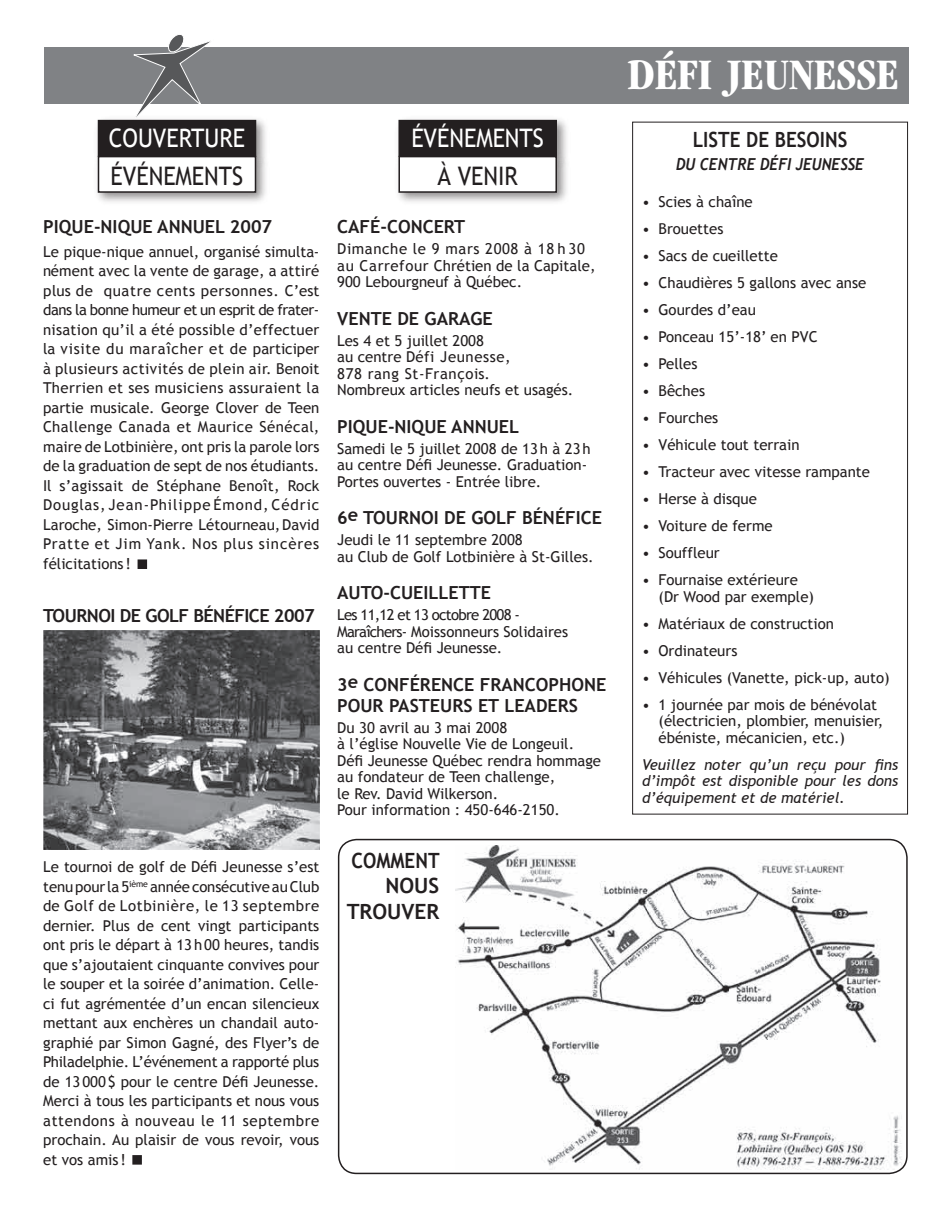
<style>
.page{position:relative;width:951px;height:1221px;background:#fff}
.page>*{position:absolute;margin:0;border:0;box-sizing:border-box;transform-origin:0 0}
.t1{font:700 condensed 45px "Garamond";color:#fff}
.t2{font:25.5px "Trebuchet MS";color:#fff;scale:.9 1}
.t3{font:25.5px "Trebuchet MS";color:#231f20;scale:.9 1}
.t4{font:700 21px/25.8px "Trebuchet MS";color:#231f20;text-align:right;scale:.9 1}
.t5{font:700 18px/21px "Trebuchet MS";color:#231f20}
.t6{font:700 18px "Trebuchet MS";letter-spacing:-.03em;color:#231f20}
.t7{font:italic 700 16.5px "Trebuchet";color:#231f20;scale:.9 1}
.t8{font:15px/19.5px "Trebuchet MS";color:#231f20}
.t9{font:italic 15px/16.5px "Trebuchet MS";color:#231f20;text-align:justify}
</style>
<div class="page">
<div style="left:45px;top:47px;width:864px;height:57px;background:#808285"></div>
<svg style="left:133px;top:35px;width:77px;height:80px"></svg>
<div style="left:92px;top:115px;width:179px;height:56px;background:#231f20;opacity:.5"></div>
<div style="left:98px;top:121px;width:157px;height:35px;background:#231f20"></div>
<div style="left:98px;top:120px;width:158px;height:37px;border:1px solid #231f20"></div>
<div style="left:137px;top:559px;width:10px;height:10px;background:#231f20"></div>
<div style="left:132px;top:1155px;width:10px;height:9px;background:#231f20"></div>
<div style="left:92px;top:150px;width:179px;height:57px;background:#231f20;opacity:.5"></div>
<div style="left:98px;top:157px;width:157px;height:35px;background:#fff"></div>
<div style="left:98px;top:156px;width:158px;height:37px;border:1px solid #231f20"></div>
<div style="left:393px;top:115px;width:178px;height:56px;background:#231f20;opacity:.5"></div>
<div style="left:399px;top:121px;width:157px;height:35px;background:#231f20"></div>
<div style="left:398px;top:120px;width:159px;height:37px;border:1px solid #231f20"></div>
<div style="left:393px;top:150px;width:178px;height:57px;background:#231f20;opacity:.5"></div>
<div style="left:399px;top:157px;width:157px;height:35px;background:#fff"></div>
<div style="left:398px;top:156px;width:159px;height:37px;border:1px solid #231f20"></div>
<svg style="left:337px;top:838px;width:571px;height:335px"></svg>
<div style="left:632px;top:122px;width:275px;height:692px;border:1px solid #231f20"></div>
<img style="left:43px;top:630px;width:277px;height:220px">
<h2 class="t2" style="left:109px;top:123px;width:153px">COUVERTURE</h2>
<h2 class="t3" style="left:111px;top:160px;width:149px">ÉVÉNEMENTS</h2>
<p class="t5" style="left:43px;top:216px;width:230px">PIQUE-NIQUE ANNUEL 2007</p>
<p class="t8" style="left:43px;top:242px;width:278px;text-align:justify">Le pique-nique annuel, organisé simulta&shy;nément avec la vente de garage, a attiré plus de quatre cents personnes. C’est dans la bonne humeur et un esprit de frater&shy;nisation qu’il a été possible d’effectuer la visite du maraîcher et de participer à plusieurs activités de plein air. Benoit Therrien et ses musiciens assuraient la partie musicale. George Clover de Teen Challenge Canada et Maurice Sénécal, maire de Lotbinière, ont pris la parole lors de la graduation de sept de nos étudiants.<br>Il s’agissait de Stéphane Benoît, Rock Douglas, Jean-Philippe Émond, Cédric Laroche, Simon-Pierre Létourneau, David Pratte et Jim Yank. Nos plus sincères félicitations !</p>
<p class="t6" style="left:43px;top:604px;width:273px">TOURNOI DE GOLF BÉNÉFICE 2007</p>
<p class="t8" style="left:43px;top:857px;width:278px;text-align:justify">Le tournoi de golf de Défi Jeunesse s’est tenu pour la 5<sup>ième</sup> année consécutive au Club de Golf de Lotbinière, le 13 septembre dernier. Plus de cent vingt participants ont pris le départ à 13 h 00 heures, tandis que s’ajoutaient cinquante convives pour le souper et la soirée d’animation. Celle&shy;ci fut agrémentée d’un encan silencieux mettant aux enchères un chandail auto&shy;graphié par Simon Gagné, des Flyer’s de Philadelphie. L’événement a rapporté plus de 13 000 $ pour le centre Défi Jeunesse.<br>Merci à tous les participants et nous vous attendons à nouveau le 11 septembre prochain. Au plaisir de vous revoir, vous et vos amis !</p>
<h2 class="t2" style="left:411px;top:123px;width:149px">ÉVÉNEMENTS</h2>
<h2 class="t3" style="left:437px;top:160px;width:91px">À VENIR</h2>
<p class="t5" style="left:337px;top:216px;width:129px">CAFÉ-CONCERT</p>
<p class="t8" style="left:337px;top:241px;width:260px;line-height:16.5px">Dimanche le 9 mars 2008 à 18 h 30 au Carrefour Chrétien de la Capitale,<br>900 Lebourgneuf à Québec.</p>
<p class="t5" style="left:337px;top:308px;width:157px">VENTE DE GARAGE</p>
<p class="t8" style="left:337px;top:332px;width:237px;line-height:16.5px">Les 4 et 5 juillet 2008<br>au centre Défi Jeunesse,<br>878 rang St-François.<br>Nombreux articles neufs et usagés.</p>
<p class="t5" style="left:337px;top:416px;width:183px">PIQUE-NIQUE ANNUEL</p>
<p class="t8" style="left:337px;top:440px;width:255px;line-height:16.5px">Samedi le 5 juillet 2008 de 13 h à 23 h au centre Défi Jeunesse. Graduation-<br>Portes ouvertes - Entrée libre.</p>
<p class="t5" style="left:337px;top:507px;width:266px">6e TOURNOI DE GOLF BÉNÉFICE</p>
<p class="t8" style="left:337px;top:532px;width:258px;line-height:16.5px">Jeudi le 11 septembre 2008<br>au Club de Golf Lotbinière à St-Gilles.</p>
<p class="t5" style="left:337px;top:582px;width:155px">AUTO-CUEILLETTE</p>
<p class="t8" style="left:337px;top:607px;width:232px;line-height:16.5px">Les 11,12 et 13 octobre 2008 -<br>Maraîchers- Moissonneurs Solidaires au centre Défi Jeunesse.</p>
<p class="t5" style="left:337px;top:674px;width:270px">3e CONFÉRENCE FRANCOPHONE<br>POUR PASTEURS ET LEADERS</p>
<p class="t8" style="left:337px;top:719px;width:265px;line-height:16.5px">Du 30 avril au 3 mai 2008<br>à l’église Nouvelle Vie de Longeuil.<br>Défi Jeunesse Québec rendra hommage au fondateur de Teen challenge,<br>le Rev. David Wilkerson.<br>Pour information : 450-646-2150.</p>
<h3 class="t4" style="left:347px;top:847px;width:105px">COMMENT<br>NOUS<br>TROUVER</h3>
<h1 class="t1" style="left:627px;top:49px;width:273px">DÉFI JEUNESSE</h1>
<h3 class="t4" style="left:692px;top:127px;width:173px">LISTE DE BESOINS</h3>
<p class="t7" style="left:676px;top:153px;width:210px">DU CENTRE DÉFI JEUNESSE</p>
<p class="t8" style="left:642px;top:192px;width:112px">• Scies à chaîne</p>
<p class="t8" style="left:642px;top:219px;width:83px">• Brouettes</p>
<p class="t8" style="left:642px;top:246px;width:137px">• Sacs de cueillette</p>
<p class="t8" style="left:642px;top:273px;width:226px">• Chaudières 5 gallons avec anse</p>
<p class="t8" style="left:642px;top:300px;width:115px">• Gourdes d’eau</p>
<p class="t8" style="left:642px;top:327px;width:177px">• Ponceau 15’-18’ en PVC</p>
<p class="t8" style="left:642px;top:354px;width:57px">• Pelles</p>
<p class="t8" style="left:642px;top:381px;width:65px">• Bêches</p>
<p class="t8" style="left:642px;top:408px;width:78px">• Fourches</p>
<p class="t8" style="left:642px;top:435px;width:159px">• Véhicule tout terrain</p>
<p class="t8" style="left:642px;top:462px;width:229px">• Tracteur avec vitesse rampante</p>
<p class="t8" style="left:642px;top:489px;width:116px">• Herse à disque</p>
<p class="t8" style="left:642px;top:516px;width:132px">• Voiture de ferme</p>
<p class="t8" style="left:642px;top:543px;width:79px">• Souffleur</p>
<p class="t8" style="left:658px;top:572px;width:157px;line-height:16.5px;text-indent:-16px">• Fournaise extérieure (Dr Wood par exemple)</p>
<p class="t8" style="left:642px;top:614px;width:193px">• Matériaux de construction</p>
<p class="t8" style="left:642px;top:641px;width:97px">• Ordinateurs</p>
<p class="t8" style="left:642px;top:668px;width:249px">• Véhicules (Vanette, pick-up, auto)</p>
<p class="t8" style="left:658px;top:696px;width:226px;line-height:16.5px;text-indent:-16px">• 1 journée par mois de bénévolat (électricien, plombier, menuisier, ébéniste, mécanicien, etc.)</p>
<p class="t9" style="left:642px;top:756px;width:258px">Veuillez noter qu’un reçu pour fins d’impôt est disponible pour les dons d’équipement et de matériel.</p>
</div>
